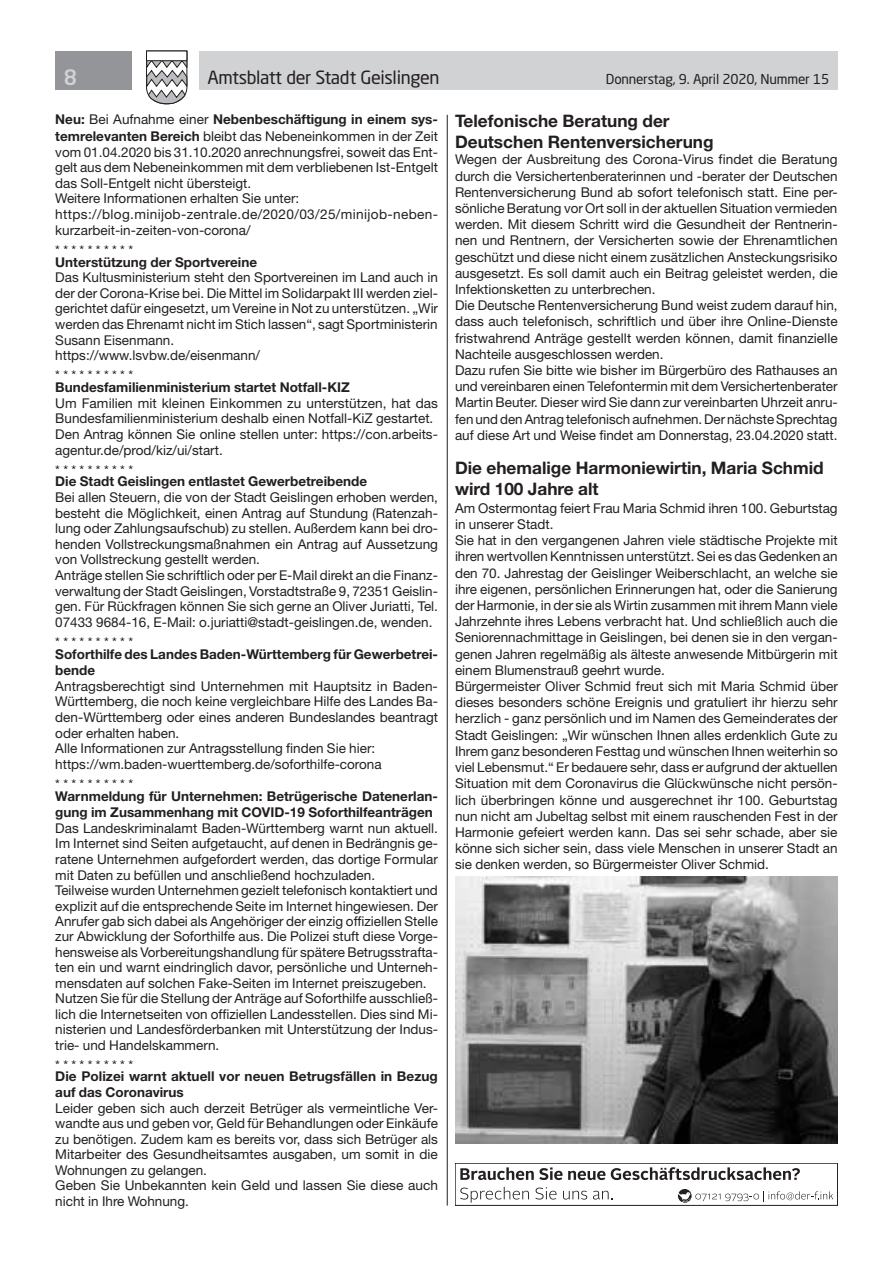
<style>
.page{position:relative;width:893px;height:1263px;background:#fff}
.page>*{position:absolute;margin:0;border:0;box-sizing:border-box;transform-origin:0 0}
.t1{font:500 21px "Neo Sans Std";color:#d1d2d4}
.t2{font:18px "Neo Sans Std";letter-spacing:-.02em;color:#231f20}
.t3{font:700 17.25px/21px "Helvetica Neue LT Std";color:#231f20}
.t4{font:13.5px/16.2px "Helvetica Neue LT Std";color:#231f20}
.t5{font:700 13.5px/16.4px "Helvetica Neue LT Std";color:#231f20}
.t6{font:13.5px "Neo Sans Std";letter-spacing:-.015em;color:#231f20}
.s1{font-weight:700}
</style>
<div class="page">
<div style="left:199px;top:51px;width:639px;height:38px;background:#d1d2d4"></div>
<div style="left:55px;top:51px;width:77px;height:38px;background:#939598"></div>
<svg style="left:146px;top:50px;width:42px;height:55px"></svg>
<div style="left:146px;top:51px;width:41px;height:10px;background:#fff;border:1px solid #231f20"></div>
<hr style="left:447px;top:115px;width:1px;height:1090px;background:#231f20">
<img style="left:455px;top:876px;width:383px;height:267px">
<div style="left:455px;top:1163px;width:383px;height:42px;border:1px solid #231f20"></div>
<svg style="left:460px;top:1167px;width:145px;height:13px"></svg>
<svg style="left:611px;top:1167px;width:189px;height:13px"></svg>
<svg style="left:460px;top:1187px;width:69px;height:16px"></svg>
<svg style="left:535px;top:1187px;width:21px;height:12px"></svg>
<svg style="left:563px;top:1191px;width:24px;height:8px"></svg>
<svg style="left:593px;top:1191px;width:19px;height:8px"></svg>
<svg style="left:678px;top:1189px;width:155px;height:14px"></svg>
<h1 class="t1" style="left:64px;top:64px;width:15px">8</h1>
<h2 class="t2" style="left:207px;top:66px;width:234px">Amtsblatt der Stadt Geislingen</h2>
<p class="t6" style="left:606px;top:71px;width:225px">Donnerstag, 9. April 2020, Nummer 15</p>
<p class="t4" style="left:55px;top:112px;width:384px;line-height:15.8px"><span class="s1">Neu:</span> Bei Aufnahme einer <span class="s1">Nebenbeschäftigung in einem sys&shy;temrelevanten Bereich</span> bleibt das Nebeneinkommen in der Zeit vom 01.04.2020 bis 31.10.2020 anrechnungsfrei, soweit das Ent&shy;gelt aus dem Nebeneinkommen mit dem verbliebenen Ist-Entgelt das Soll-Entgelt nicht übersteigt.<br>Weitere Informationen erhalten Sie unter: https://blog.minijob-zentrale.de/2020/03/25/minijob-neben&shy;kurzarbeit-in-zeiten-von-corona/</p>
<p class="t4" style="left:55px;top:242px;width:79px">* * * * * * * * * *</p>
<p class="t5" style="left:55px;top:253px;width:203px">Unterstützung der Sportvereine</p>
<p class="t4" style="left:55px;top:269px;width:384px;line-height:15.6px">Das Kultusministerium steht den Sportvereinen im Land auch in der der Corona-Krise bei. Die Mittel im Solidarpakt III werden ziel&shy;gerichtet dafür eingesetzt, um Vereine in Not zu unterstützen. „Wir werden das Ehrenamt nicht im Stich lassen“, sagt Sportministerin Susann Eisenmann.<br>https://www.lsvbw.de/eisenmann/</p>
<p class="t4" style="left:55px;top:367px;width:79px">* * * * * * * * * *</p>
<p class="t5" style="left:55px;top:379px;width:296px">Bundesfamilienministerium startet Notfall-KIZ</p>
<p class="t4" style="left:55px;top:395px;width:384px;line-height:15.6px">Um Familien mit kleinen Einkommen zu unterstützen, hat das Bundesfamilienministerium deshalb einen Notfall-KiZ gestartet.<br>Den Antrag können Sie online stellen unter: https://con.arbeits&shy;agentur.de/prod/kiz/ui/start.</p>
<p class="t4" style="left:55px;top:461px;width:79px">* * * * * * * * * *</p>
<p class="t5" style="left:55px;top:473px;width:313px">Die Stadt Geislingen entlastet Gewerbetreibende</p>
<p class="t4" style="left:55px;top:489px;width:384px;line-height:15.6px">Bei allen Steuern, die von der Stadt Geislingen erhoben werden, besteht die Möglichkeit, einen Antrag auf Stundung (Ratenzah&shy;lung oder Zahlungsaufschub) zu stellen. Außerdem kann bei dro&shy;henden Vollstreckungsmaßnahmen ein Antrag auf Aussetzung von Vollstreckung gestellt werden.<br>Anträge stellen Sie schriftlich oder per E-Mail direkt an die Finanz&shy;verwaltung der Stadt Geislingen, Vorstadtstraße 9, 72351 Geislin&shy;gen. Für Rückfragen können Sie sich gerne an Oliver Juriatti, Tel.<br>07433 9684-16, E-Mail: o.juriatti@stadt-geislingen.de, wenden.</p>
<p class="t4" style="left:55px;top:634px;width:79px">* * * * * * * * * *</p>
<p class="t5" style="left:55px;top:645px;width:384px">Soforthilfe des Landes Baden-Württemberg für Gewerbetrei&shy;bende</p>
<p class="t4" style="left:55px;top:678px;width:384px;line-height:15.6px">Antragsberechtigt sind Unternehmen mit Hauptsitz in Baden-Württemberg, die noch keine vergleichbare Hilfe des Landes Ba&shy;den-Württemberg oder eines anderen Bundeslandes beantragt oder erhalten haben.<br>Alle Informationen zur Antragsstellung finden Sie hier: https://wm.baden-wuerttemberg.de/soforthilfe-corona</p>
<p class="t4" style="left:55px;top:776px;width:79px">* * * * * * * * * *</p>
<p class="t5" style="left:55px;top:787px;width:384px">Warnmeldung für Unternehmen: Betrügerische Datenerlan&shy;gung im Zusammenhang mit COVID-19 Soforthilfeanträgen</p>
<p class="t4" style="left:55px;top:820px;width:384px;line-height:15.5px">Das Landeskriminalamt Baden-Württemberg warnt nun aktuell.<br>Im Internet sind Seiten aufgetaucht, auf denen in Bedrängnis ge&shy;ratene Unternehmen aufgefordert werden, das dortige Formular mit Daten zu befüllen und anschließend hochzuladen.<br>Teilweise wurden Unternehmen gezielt telefonisch kontaktiert und explizit auf die entsprechende Seite im Internet hingewiesen. Der Anrufer gab sich dabei als Angehöriger der einzig offiziellen Stelle zur Abwicklung der Soforthilfe aus. Die Polizei stuft diese Vorge&shy;hensweise als Vorbereitungshandlung für spätere Betrugsstrafta&shy;ten ein und warnt eindringlich davor, persönliche und Unterneh&shy;mensdaten auf solchen Fake-Seiten im Internet preiszugeben.<br>Nutzen Sie für die Stellung der Anträge auf Soforthilfe ausschließ&shy;lich die Internetseiten von offiziellen Landesstellen. Dies sind Mi&shy;nisterien und Landesförderbanken mit Unterstützung der Indus&shy;trie- und Handelskammern.</p>
<p class="t4" style="left:55px;top:1056px;width:79px">* * * * * * * * * *</p>
<p class="t5" style="left:55px;top:1068px;width:384px">Die Polizei warnt aktuell vor neuen Betrugsfällen in Bezug auf das Coronavirus</p>
<p class="t4" style="left:55px;top:1100px;width:384px;line-height:15.6px">Leider geben sich auch derzeit Betrüger als vermeintliche Ver&shy;wandte aus und geben vor, Geld für Behandlungen oder Einkäufe zu benötigen. Zudem kam es bereits vor, dass sich Betrüger als Mitarbeiter des Gesundheitsamtes ausgaben, um somit in die Wohnungen zu gelangen.<br>Geben Sie Unbekannten kein Geld und lassen Sie diese auch nicht in Ihre Wohnung.</p>
<p class="t3" style="left:455px;top:110px;width:260px">Telefonische Beratung der<br>Deutschen Rentenversicherung</p>
<p class="t4" style="left:455px;top:151px;width:384px">Wegen der Ausbreitung des Corona-Virus findet die Beratung durch die Versichertenberaterinnen und -berater der Deutschen Rentenversicherung Bund ab sofort telefonisch statt. Eine per&shy;sönliche Beratung vor Ort soll in der aktuellen Situation vermieden werden. Mit diesem Schritt wird die Gesundheit der Rentnerin&shy;nen und Rentnern, der Versicherten sowie der Ehrenamtlichen geschützt und diese nicht einem zusätzlichen Ansteckungsrisiko ausgesetzt. Es soll damit auch ein Beitrag geleistet werden, die Infektionsketten zu unterbrechen.<br>Die Deutsche Rentenversicherung Bund weist zudem darauf hin, dass auch telefonisch, schriftlich und über ihre Online-Dienste fristwahrend Anträge gestellt werden können, damit finanzielle Nachteile ausgeschlossen werden.<br>Dazu rufen Sie bitte wie bisher im Bürgerbüro des Rathauses an und vereinbaren einen Telefontermin mit dem Versichertenberater Martin Beuter. Dieser wird Sie dann zur vereinbarten Uhrzeit anru&shy;fen und den Antrag telefonisch aufnehmen. Der nächste Sprechtag auf diese Art und Weise findet am Donnerstag, 23.04.2020 statt.</p>
<p class="t3" style="left:455px;top:456px;width:370px">Die ehemalige Harmoniewirtin, Maria Schmid wird 100 Jahre alt</p>
<p class="t4" style="left:455px;top:500px;width:384px">Am Ostermontag feiert Frau Maria Schmid ihren 100. Geburtstag in unserer Stadt.<br>Sie hat in den vergangenen Jahren viele städtische Projekte mit ihren wertvollen Kenntnissen unterstützt. Sei es das Gedenken an den 70. Jahrestag der Geislinger Weiberschlacht, an welche sie ihre eigenen, persönlichen Erinnerungen hat, oder die Sanierung der Harmonie, in der sie als Wirtin zusammen mit ihrem Mann viele Jahrzehnte ihres Lebens verbracht hat. Und schließlich auch die Seniorennachmittage in Geislingen, bei denen sie in den vergan&shy;genen Jahren regelmäßig als älteste anwesende Mitbürgerin mit einem Blumenstrauß geehrt wurde.<br>Bürgermeister Oliver Schmid freut sich mit Maria Schmid über dieses besonders schöne Ereignis und gratuliert ihr hierzu sehr herzlich - ganz persönlich und im Namen des Gemeinderates der Stadt Geislingen: „Wir wünschen Ihnen alles erdenklich Gute zu Ihrem ganz besonderen Festtag und wünschen Ihnen weiterhin so viel Lebensmut.“ Er bedauere sehr, dass er aufgrund der aktuellen Situation mit dem Coronavirus die Glückwünsche nicht persön&shy;lich überbringen könne und ausgerechnet ihr 100. Geburtstag nun nicht am Jubeltag selbst mit einem rauschenden Fest in der Harmonie gefeiert werden kann. Das sei sehr schade, aber sie könne sich sicher sein, dass viele Menschen in unserer Stadt an sie denken werden, so Bürgermeister Oliver Schmid.</p>
</div>
